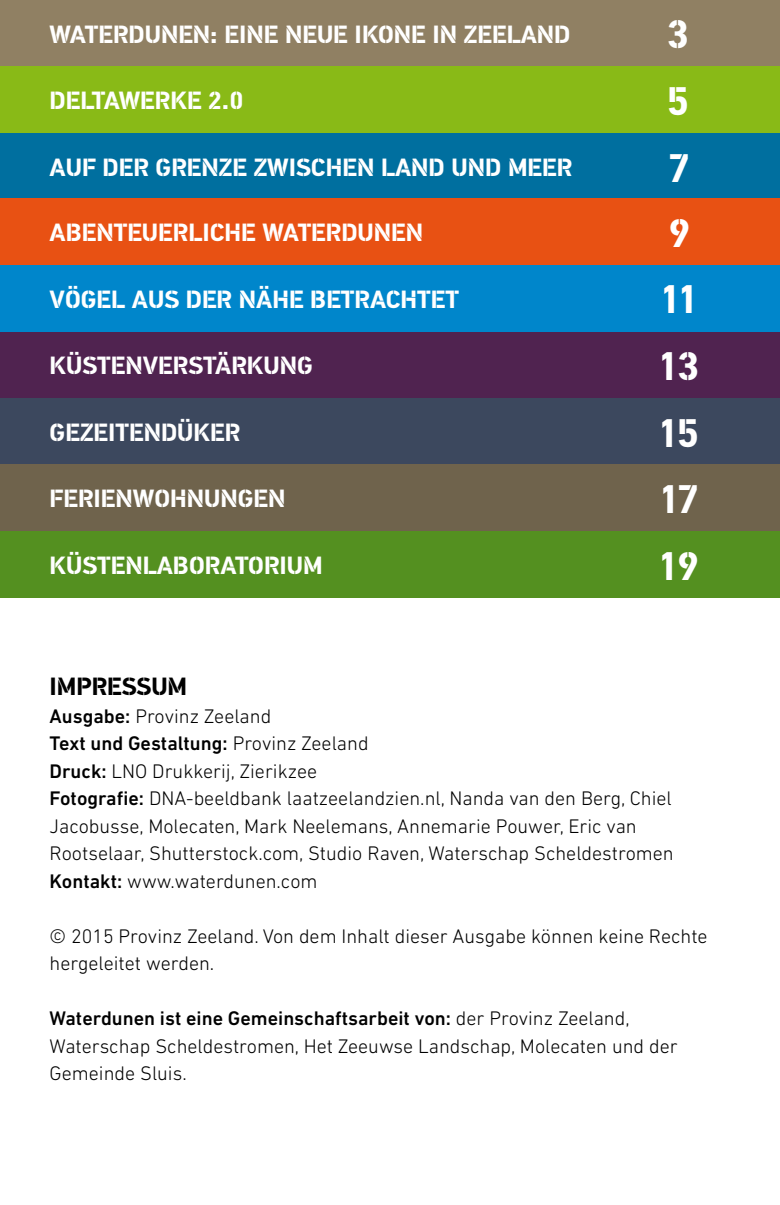
<style>
.page{position:relative;width:780px;height:1205px;background:#fff}
.page>*{position:absolute;margin:0;border:0;box-sizing:border-box;transform-origin:0 0}
.t1{font:700 40px/66.2px "PF Din Stencil";color:#fff}
.t2{font:700 25px "PF Din Stencil";color:#fff}
.t3{font:700 25px "PF Din Stencil";color:#000}
.t4{font:300 20px/27.5px "DIN Next LT Pro";color:#000}
.s1{font-weight:500}
</style>
<div class="page">
<div style="left:0;top:0;width:780px;height:67px;background:#908063"></div>
<div style="left:0;top:67px;width:780px;height:66px;background:#89ba17"></div>
<div style="left:0;top:133px;width:780px;height:67px;background:#006f9f"></div>
<div style="left:0;top:198px;width:780px;height:67px;background:#e85113"></div>
<div style="left:0;top:265px;width:780px;height:67px;background:#0086cb"></div>
<div style="left:0;top:332px;width:780px;height:66px;background:#502350"></div>
<div style="left:0;top:398px;width:780px;height:67px;background:#3c485e"></div>
<div style="left:0;top:465px;width:780px;height:66px;background:#6f634c"></div>
<div style="left:0;top:531px;width:780px;height:67px;background:#549020"></div>
<p class="t2" style="left:50px;top:19px;width:519px">WATERDUNEN: EINE NEUE IKONE IN ZEELAND</p>
<p class="t2" style="left:50px;top:86px;width:195px">DELTAWERKE 2.0</p>
<p class="t2" style="left:50px;top:152px;width:524px">AUF DER GRENZE ZWISCHEN LAND UND MEER</p>
<p class="t2" style="left:50px;top:217px;width:375px">ABENTEUERLICHE WATERDUNEN</p>
<p class="t2" style="left:50px;top:284px;width:411px">VÖGEL AUS DER NÄHE BETRACHTET</p>
<p class="t2" style="left:50px;top:351px;width:262px">KÜSTENVERSTÄRKUNG</p>
<p class="t2" style="left:50px;top:417px;width:192px">GEZEITENDÜKER</p>
<p class="t2" style="left:50px;top:483px;width:237px">FERIENWOHNUNGEN</p>
<p class="t2" style="left:50px;top:550px;width:271px">KÜSTENLABORATORIUM</p>
<h1 class="t1" style="left:661px;top:2px;width:37px">3<br>5<br>7<br>9<br>11</h1>
<h1 class="t1" style="left:659px;top:334px;width:41px;text-align:justify">13<br>15<br>17<br>19</h1>
<p class="t3" style="left:50px;top:671px;width:136px">IM PRESSUM</p>
<p class="t4" style="left:50px;top:702px;width:625px"><span class="s1">Ausgabe:</span> Provinz Zeeland<br><span class="s1">Text und Gestaltung:</span> Provinz Zeeland<br><span class="s1">Druck:</span> LNO Drukkerij, Zierikzee<br><span class="s1">Fotografie:</span> DNA-beeldbank laatzeelandzien.nl, Nanda van den Berg, Chiel Jacobusse, Molecaten, Mark Neelemans, Annemarie Pouwer, Eric van Rootselaar, Shutterstock.com, Studio Raven, Waterschap Scheldestromen <span class="s1">Kontakt:</span> www.waterdunen.com</p>
<p class="t4" style="left:50px;top:922px;width:659px">© 2015 Provinz Zeeland. Von dem Inhalt dieser Ausgabe können keine Rechte hergeleitet werden.</p>
<p class="t4" style="left:50px;top:1004px;width:629px"><span class="s1">Waterdunen ist eine Gemeinschaftsarbeit von:</span> der Provinz Zeeland,<br>Waterschap Scheldestromen, Het Zeeuwse Landschap, Molecaten und der<br>Gemeinde Sluis.</p>
</div>
